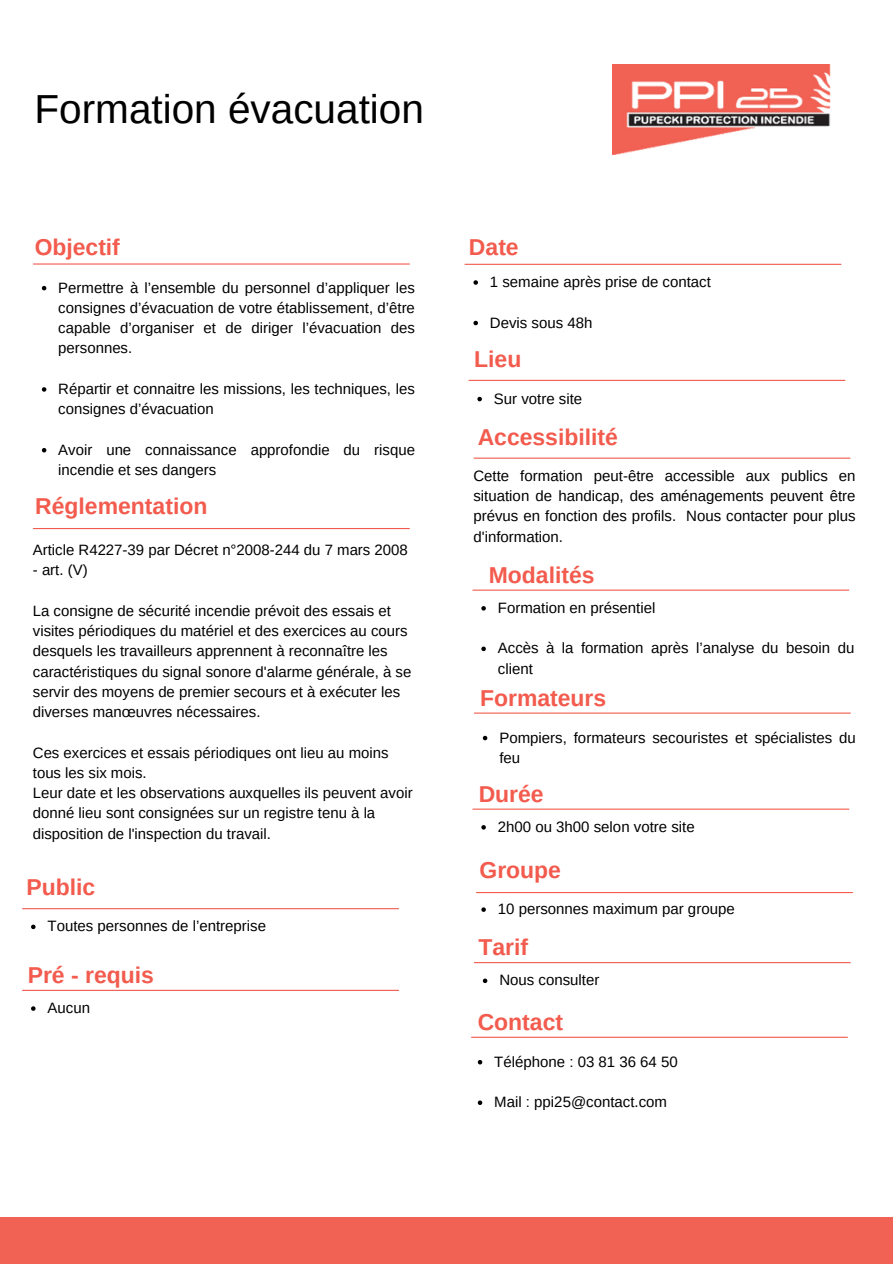
<style>
.page{position:relative;width:893px;height:1264px;background:#fff}
.page>*{position:absolute;margin:0;border:0;box-sizing:border-box;transform-origin:0 0}
.t1{font:40.5px "Arimo";color:#000}
.t2{font:700 22.95px "Arimo";color:#f25b4d}
.t3{font:15px/20.2px "Arimo";color:#000}
</style>
<div class="page">
<div style="left:0;top:1216px;width:892px;height:47px;background:#f16255"></div>
<img style="left:612px;top:64px;width:218px;height:90px">
<hr style="left:33px;top:263px;width:376px;height:1px;background:#f25b4d">
<svg style="left:42px;top:286px;width:4px;height:4px"></svg>
<svg style="left:42px;top:387px;width:4px;height:5px"></svg>
<svg style="left:42px;top:448px;width:4px;height:4px"></svg>
<hr style="left:465px;top:264px;width:375px;height:1px;background:#f25b4d">
<svg style="left:473px;top:280px;width:5px;height:5px"></svg>
<svg style="left:473px;top:321px;width:5px;height:4px"></svg>
<hr style="left:469px;top:380px;width:375px;height:1px;background:#f25b4d">
<svg style="left:477px;top:397px;width:5px;height:4px"></svg>
<hr style="left:33px;top:528px;width:376px;height:1px;background:#f25b4d">
<hr style="left:23px;top:908px;width:375px;height:1px;background:#f25b4d">
<svg style="left:31px;top:924px;width:5px;height:5px"></svg>
<hr style="left:23px;top:989px;width:375px;height:1px;background:#f25b4d">
<svg style="left:31px;top:1006px;width:5px;height:4px"></svg>
<hr style="left:473px;top:808px;width:375px;height:1px;background:#f25b4d">
<svg style="left:481px;top:825px;width:5px;height:4px"></svg>
<hr style="left:476px;top:892px;width:376px;height:1px;background:#f25b4d">
<svg style="left:481px;top:907px;width:5px;height:4px"></svg>
<hr style="left:474px;top:457px;width:375px;height:2px;background:#f25b4d">
<hr style="left:474px;top:962px;width:376px;height:1px;background:#f25b4d">
<svg style="left:483px;top:978px;width:4px;height:5px"></svg>
<hr style="left:471px;top:1036px;width:376px;height:1px;background:#f25b4d">
<svg style="left:477px;top:1060px;width:5px;height:4px"></svg>
<svg style="left:477px;top:1100px;width:5px;height:4px"></svg>
<hr style="left:474px;top:712px;width:376px;height:1px;background:#f25b4d">
<svg style="left:483px;top:735px;width:4px;height:5px"></svg>
<hr style="left:473px;top:589px;width:375px;height:1px;background:#f25b4d">
<svg style="left:481px;top:606px;width:5px;height:4px"></svg>
<svg style="left:481px;top:646px;width:5px;height:5px"></svg>
<p class="t1" style="left:34px;top:86px;width:391px">Formation évacuation</p>
<p class="t2" style="left:35px;top:234px;width:87px">Objectif</p>
<p class="t3" style="left:58px;top:277px;width:358px;text-align:justify">Permettre à l’ensemble du personnel d’appliquer les consignes d’évacuation de votre établissement, d’être capable d’organiser et de diriger l’évacuation des personnes.</p>
<p class="t3" style="left:58px;top:378px;width:358px">Répartir et connaitre les missions, les techniques, les consignes d’évacuation</p>
<p class="t3" style="left:58px;top:439px;width:358px">Avoir une connaissance approfondie du risque incendie et ses dangers</p>
<p class="t2" style="left:35px;top:493px;width:174px">Réglementation</p>
<p class="t3" style="left:33px;top:539px;width:376px">Article R4227-39 par Décret n°2008-244 du 7 mars 2008</p>
<p class="t3" style="left:33px;top:560px;width:56px">- art. (V)</p>
<p class="t3" style="left:33px;top:600px;width:380px">La consigne de sécurité incendie prévoit des essais et visites périodiques du matériel et des exercices au cours desquels les travailleurs apprennent à reconnaître les caractéristiques du signal sonore d'alarme générale, à se servir des moyens de premier secours et à exécuter les diverses manœuvres nécessaires.</p>
<p class="t3" style="left:33px;top:742px;width:357px">Ces exercices et essais périodiques ont lieu au moins tous les six mois.</p>
<p class="t3" style="left:33px;top:782px;width:381px">Leur date et les observations auxquelles ils peuvent avoir donné lieu sont consignées sur un registre tenu à la disposition de l'inspection du travail.</p>
<p class="t2" style="left:26px;top:874px;width:70px">Public</p>
<p class="t3" style="left:48px;top:916px;width:220px">Toutes personnes de l’entreprise</p>
<p class="t2" style="left:28px;top:962px;width:128px">Pré - requis</p>
<p class="t3" style="left:48px;top:997px;width:44px">Aucun</p>
<p class="t2" style="left:469px;top:234px;width:51px">Date</p>
<p class="t3" style="left:490px;top:272px;width:222px">1 semaine après prise de contact</p>
<p class="t3" style="left:490px;top:312px;width:104px">Devis sous 48h</p>
<p class="t2" style="left:474px;top:346px;width:49px">Lieu</p>
<p class="t3" style="left:494px;top:388px;width:90px">Sur votre site</p>
<p class="t2" style="left:477px;top:424px;width:142px">Accessibilité</p>
<p class="t3" style="left:473px;top:465px;width:383px;text-align:justify">Cette formation peut-être accessible aux publics en situation de handicap, des aménagements peuvent être prévus en fonction des profils. Nous contacter pour plus d'information.</p>
<p class="t2" style="left:488px;top:562px;width:107px">Modalités</p>
<p class="t3" style="left:498px;top:597px;width:159px">Formation en présentiel</p>
<p class="t3" style="left:498px;top:638px;width:358px">Accès à la formation après l’analyse du besoin du client</p>
<p class="t2" style="left:480px;top:685px;width:128px">Formateurs</p>
<p class="t3" style="left:499px;top:727px;width:358px">Pompiers, formateurs secouristes et spécialistes du feu</p>
<p class="t2" style="left:478px;top:781px;width:67px">Durée</p>
<p class="t3" style="left:498px;top:816px;width:198px">2h00 ou 3h00 selon votre site</p>
<p class="t2" style="left:479px;top:857px;width:83px">Groupe</p>
<p class="t3" style="left:498px;top:898px;width:238px">10 personnes maximum par groupe</p>
<p class="t2" style="left:478px;top:934px;width:51px">Tarif</p>
<p class="t3" style="left:499px;top:970px;width:102px">Nous consulter</p>
<p class="t2" style="left:477px;top:1009px;width:87px">Contact</p>
<p class="t3" style="left:494px;top:1051px;width:185px">Téléphone : 03 81 36 64 50</p>
<p class="t3" style="left:494px;top:1091px;width:174px">Mail : ppi25@contact.com</p>
</div>
